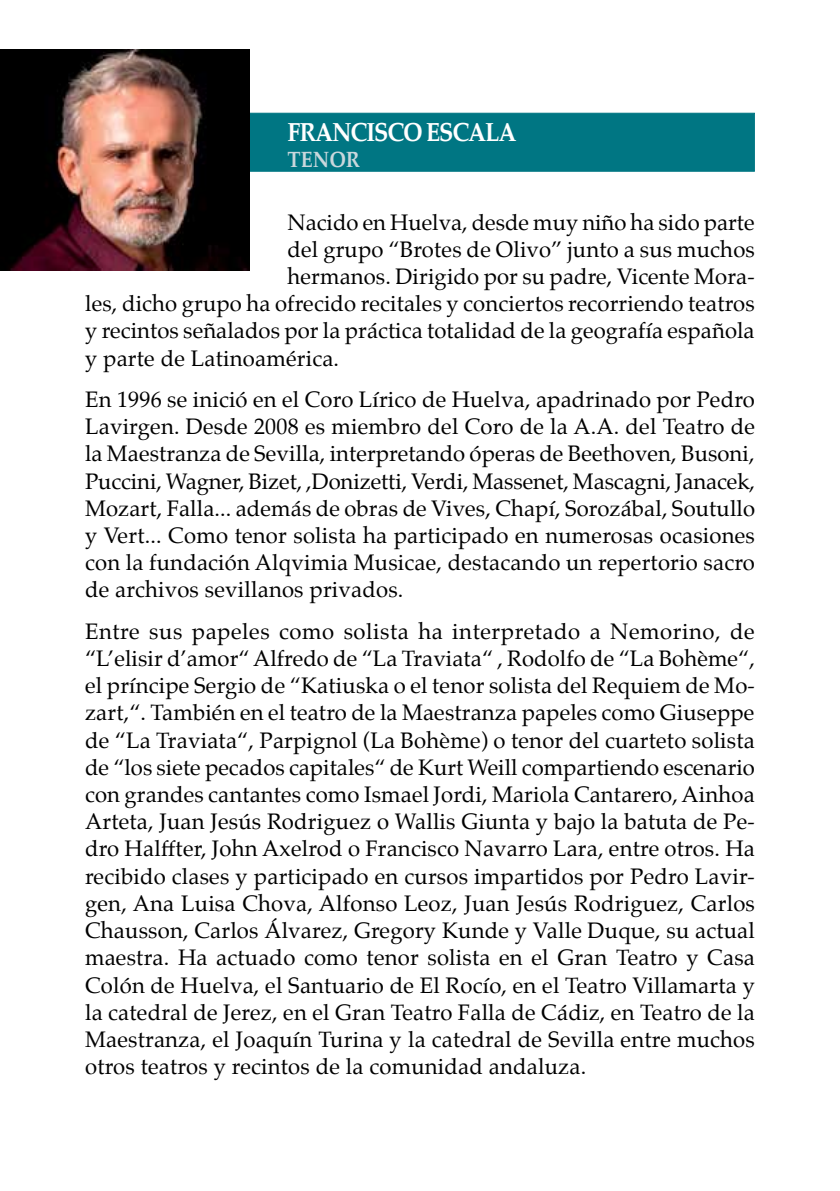
<style>
.page{position:relative;width:840px;height:1191px;background:#fff}
.page>*{position:absolute;margin:0;border:0;box-sizing:border-box;transform-origin:0 0}
.t1{font:700 26px "Palatino";letter-spacing:-.05em;color:#fff;scale:.9 1}
.t2{font:22px/27.2px "Palatino";letter-spacing:.01em;color:#000;text-align:justify}
.t3{font:700 22px "Palatino";color:#c9d7dc;scale:.9 1}
</style>
<div class="page">
<div style="left:85px;top:113px;width:669px;height:59px;background:#007683;border:1px solid #007683"></div>
<img style="left:0;top:50px;width:250px;height:221px">
<p class="t1" style="left:287px;top:109px;width:248px">FRANCISCO ESCALA</p>
<p class="t3" style="left:287px;top:140px;width:32px">TENOR</p>
<p class="t2" style="left:287px;top:208px;width:468px">Nacido en Huelva, desde muy niño ha sido parte</p>
<p class="t2" style="left:287px;top:236px;width:468px">del grupo “Brotes de Olivo” junto a sus muchos</p>
<p class="t2" style="left:287px;top:263px;width:468px">hermanos. Dirigido por su padre, Vicente Mora-</p>
<p class="t2" style="left:85px;top:290px;width:671px">les, dicho grupo ha ofrecido recitales y conciertos recorriendo teatros</p>
<p class="t2" style="left:85px;top:317px;width:670px">y recintos señalados por la práctica totalidad de la geografía española</p>
<p class="t2" style="left:85px;top:344px;width:255px">y parte de Latinoamérica.</p>
<p class="t2" style="left:85px;top:386px;width:671px">En 1996 se inició en el Coro Lírico de Huelva, apadrinado por Pedro Lavirgen. Desde 2008 es miembro del Coro de la A.A. del Teatro de la Maestranza de Sevilla, interpretando óperas de Beethoven, Busoni, Puccini, Wagner, Bizet, ,Donizetti, Verdi, Massenet, Mascagni, Janacek, Mozart, Falla... además de obras de Vives, Chapí, Sorozábal, Soutullo y Vert... Como tenor solista ha participado en numerosas ocasiones con la fundación Alqvimia Musicae, destacando un repertorio sacro de archivos sevillanos privados.</p>
<p class="t2" style="left:85px;top:617px;width:671px">Entre sus papeles como solista ha interpretado a Nemorino, de “L’elisir d’amor“ Alfredo de “La Traviata“ , Rodolfo de “La Bohème“, el príncipe Sergio de “Katiuska o el tenor solista del Requiem de Mo&shy;zart,“. También en el teatro de la Maestranza papeles como Giuseppe de “La Traviata“, Parpignol (La Bohème) o tenor del cuarteto solista de “los siete pecados capitales“ de Kurt Weill compartiendo escenario con grandes cantantes como Ismael Jordi, Mariola Cantarero, Ainhoa Arteta, Juan Jesús Rodriguez o Wallis Giunta y bajo la batuta de Pe&shy;dro Halffter, John Axelrod o Francisco Navarro Lara, entre otros. Ha recibido clases y participado en cursos impartidos por Pedro Lavir&shy;gen, Ana Luisa Chova, Alfonso Leoz, Juan Jesús Rodriguez, Carlos Chausson, Carlos Álvarez, Gregory Kunde y Valle Duque, su actual maestra. Ha actuado como tenor solista en el Gran Teatro y Casa Colón de Huelva, el Santuario de El Rocío, en el Teatro Villamarta y la catedral de Jerez, en el Gran Teatro Falla de Cádiz, en Teatro de la Maestranza, el Joaquín Turina y la catedral de Sevilla entre muchos otros teatros y recintos de la comunidad andaluza.</p>
</div>
